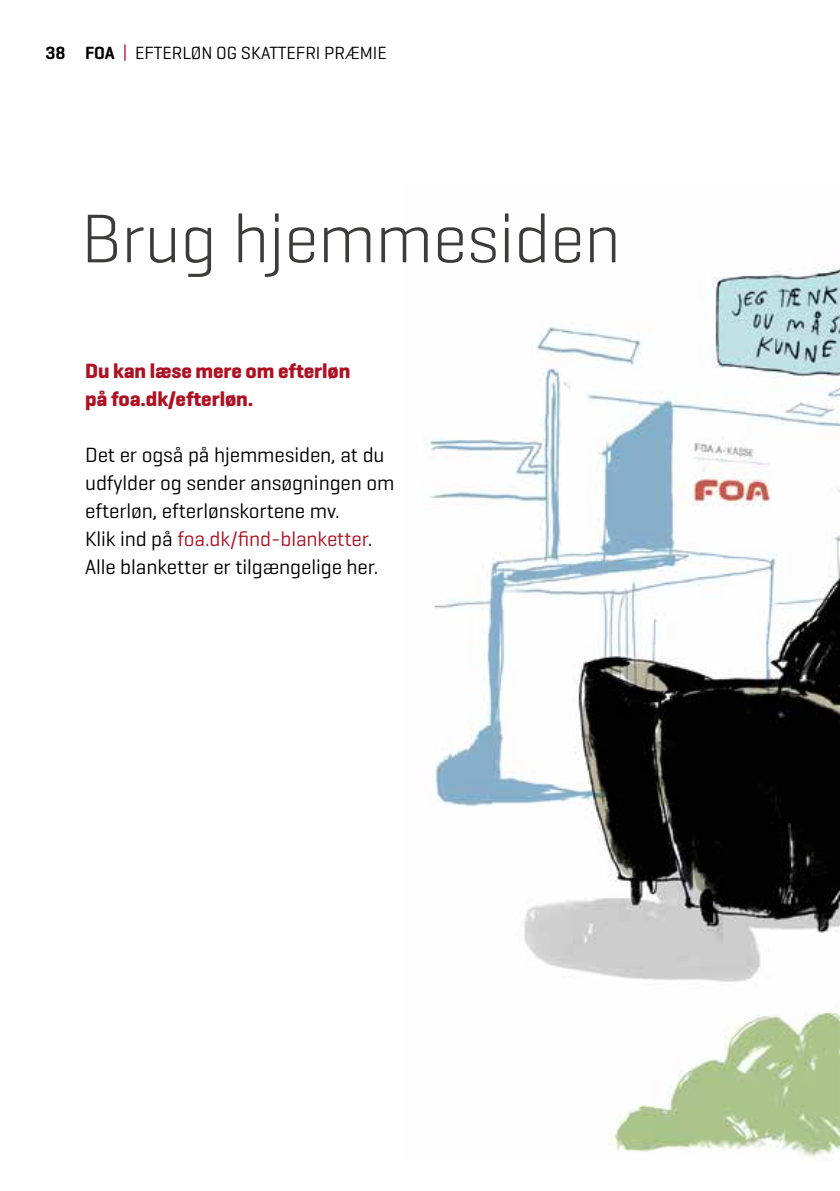
<style>
.page{position:relative;width:840px;height:1191px;background:#fff}
.page>*{position:absolute;margin:0;border:0;box-sizing:border-box;transform-origin:0 0}
.t1{font:300 70px "Geogrotesque";letter-spacing:-.005em;color:#3c3c3b}
.t2{font:21px/28px "Geogrotesque";letter-spacing:-.005em;color:#000}
.t3{font:700 21px/28px "Geogrotesque";letter-spacing:-.005em;color:#ae1122}
.t4{font:18px "Geogrotesque";letter-spacing:-.005em;color:#000}
.s1{font-weight:600}
.s2{color:#ae1122}
</style>
<div class="page">
<img style="left:424px;top:266px;width:415px;height:892px">
<p class="t4" style="left:45px;top:42px;width:343px"><span class="s1">38 FOA</span> <span class="s2">|</span> EFTERLØN OG SKATTEFRI PRÆMIE</p>
<h1 class="t1" style="left:81px;top:195px;width:541px">Brug hjemmesiden</h1>
<p class="t3" style="left:85px;top:357px;width:266px">Du kan læse mere om efterløn på foa.dk/efterløn.</p>
<p class="t2" style="left:85px;top:440px;width:311px">Det er også på hjemmesiden, at du udfylder og sender ansøgningen om efterløn, efterlønskortene mv.<br>Klik ind på <span class="s2">foa.dk/find-blanketter</span>.<br>Alle blanketter er tilgængelige her.</p>
</div>
